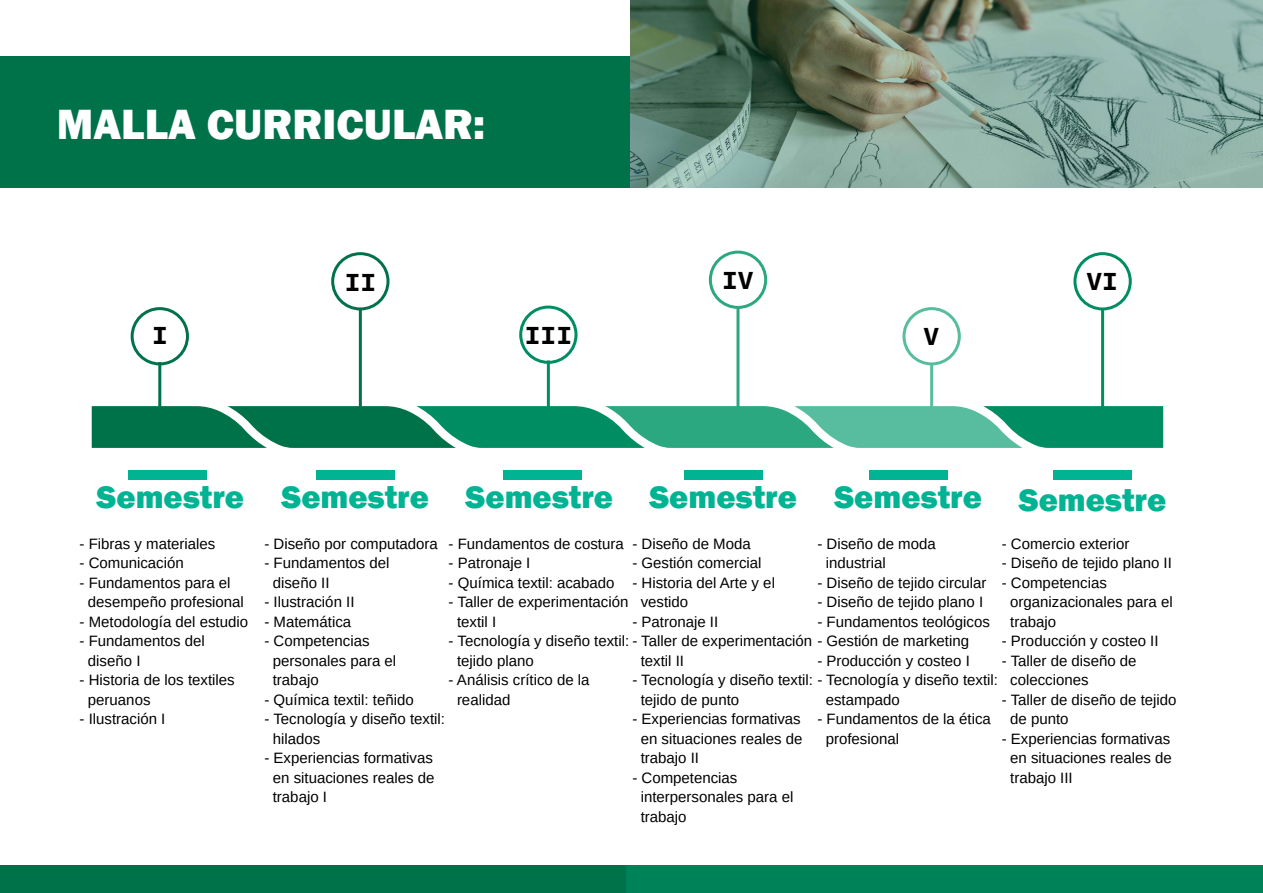
<style>
.page{position:relative;width:1263px;height:893px;background:#fff}
.page>*{position:absolute;margin:0;border:0;box-sizing:border-box;transform-origin:0 0}
.t1{font:800 43.5px "Franklin Gothic";color:#fff}
.t2{font:800 32.7px "Franklin Gothic";color:#00b493}
.t3{font:26.25px "Source Code Variable";color:#000}
.t4{font:15px/19.5px "Arimo";color:#000}
</style>
<div class="page">
<svg style="left:92px;top:406px;width:1071px;height:42px;background:#289974"></svg>
<hr style="left:158px;top:362px;width:3px;height:74px;background:#00724a">
<div style="left:131px;top:307px;width:58px;height:58px;border:3px solid #00724a;border-radius:50%"></div>
<hr style="left:359px;top:308px;width:3px;height:123px;background:#00724a">
<div style="left:331px;top:252px;width:58px;height:58px;border:3px solid #00724a;border-radius:50%"></div>
<hr style="left:547px;top:360px;width:3px;height:74px;background:#008d62">
<div style="left:519px;top:306px;width:58px;height:58px;border:3px solid #008d62;border-radius:50%"></div>
<hr style="left:736px;top:307px;width:3px;height:119px;background:#2ca880">
<div style="left:709px;top:251px;width:58px;height:58px;border:3px solid #2ca880;border-radius:50%"></div>
<hr style="left:930px;top:364px;width:3px;height:69px;background:#57bd9e">
<div style="left:902px;top:307px;width:59px;height:58px;border:3px solid #57bd9e;border-radius:50%"></div>
<hr style="left:1101px;top:309px;width:3px;height:119px;background:#008d62">
<div style="left:1073px;top:252px;width:59px;height:58px;border:3px solid #008d62;border-radius:50%"></div>
<div style="left:0;top:865px;width:626px;height:28px;background:#00724a"></div>
<div style="left:626px;top:865px;width:637px;height:28px;background:#008259"></div>
<div style="left:0;top:57px;width:631px;height:131px;background:#00724a"></div>
<svg style="left:631px;top:0;width:632px;height:188px;background:#789486"></svg>
<div style="left:128px;top:471px;width:78px;height:9px;background:#00b493"></div>
<div style="left:316px;top:471px;width:78px;height:9px;background:#00b493"></div>
<div style="left:503px;top:471px;width:79px;height:9px;background:#00b493"></div>
<div style="left:869px;top:471px;width:78px;height:9px;background:#00b493"></div>
<div style="left:1053px;top:471px;width:79px;height:9px;background:#00b493"></div>
<div style="left:684px;top:471px;width:78px;height:9px;background:#00b493"></div>
<h1 class="t1" style="left:57px;top:96px;width:430px">MALLA CURRICULAR:</h1>
<h3 class="t3" style="left:152px;top:316px;width:17px">I</h3>
<h3 class="t3" style="left:345px;top:263px;width:33px">II</h3>
<h3 class="t3" style="left:525px;top:316px;width:49px">III</h3>
<h3 class="t3" style="left:722px;top:261px;width:33px">IV</h3>
<h3 class="t3" style="left:923px;top:318px;width:17px">V</h3>
<h3 class="t3" style="left:1086px;top:263px;width:33px">VI</h3>
<h2 class="t2" style="left:97px;top:476px;width:1071px">Semestre Semestre Semestre Semestre Semestre Semestre</h2>
<p class="t4" style="left:80px;top:534px;width:137px">- Fibras y materiales</p>
<p class="t4" style="left:80px;top:553px;width:106px">- Comunicación</p>
<p class="t4" style="left:88px;top:573px;width:157px;text-indent:-8px">- Fundamentos para el desempeño profesional</p>
<p class="t4" style="left:80px;top:612px;width:170px">- Metodología del estudio</p>
<p class="t4" style="left:88px;top:631px;width:118px;text-indent:-8px">- Fundamentos del diseño I</p>
<p class="t4" style="left:88px;top:670px;width:148px;text-indent:-8px">- Historia de los textiles peruanos</p>
<p class="t4" style="left:80px;top:709px;width:87px">- Ilustración I</p>
<p class="t4" style="left:264px;top:534px;width:175px">- Diseño por computadora</p>
<p class="t4" style="left:273px;top:553px;width:118px;text-indent:-8px">- Fundamentos del diseño II</p>
<p class="t4" style="left:264px;top:592px;width:92px">- Ilustración II</p>
<p class="t4" style="left:264px;top:612px;width:88px">- Matemática</p>
<p class="t4" style="left:273px;top:631px;width:125px;text-indent:-8px">- Competencias personales para el trabajo</p>
<p class="t4" style="left:264px;top:690px;width:151px">- Química textil: teñido</p>
<p class="t4" style="left:273px;top:709px;width:174px;text-indent:-8px">- Tecnología y diseño textil: hilados</p>
<p class="t4" style="left:273px;top:748px;width:163px;text-align:justify;text-indent:-8px">- Experiencias formativas en situaciones reales de trabajo I</p>
<p class="t4" style="left:449px;top:534px;width:177px">- Fundamentos de costura</p>
<p class="t4" style="left:449px;top:553px;width:83px">- Patronaje I</p>
<p class="t4" style="left:449px;top:573px;width:167px">- Química textil: acabado</p>
<p class="t4" style="left:457px;top:592px;width:173px;text-indent:-8px">- Taller de experimentación textil I</p>
<p class="t4" style="left:457px;top:631px;width:514px;text-indent:-8px">- Tecnología y diseño textil: - Taller de experimentación - Gestión de marketing tejido plano</p>
<p class="t4" style="left:457px;top:670px;width:134px;text-indent:-8px">- Análisis crítico de la realidad</p>
<p class="t4" style="left:826px;top:534px;width:112px;text-indent:-8px">- Diseño de moda industrial</p>
<p class="t4" style="left:817px;top:573px;width:171px">- Diseño de tejido circular</p>
<p class="t4" style="left:817px;top:592px;width:167px">- Diseño de tejido plano I</p>
<p class="t4" style="left:817px;top:612px;width:174px">- Fundamentos teológicos</p>
<p class="t4" style="left:817px;top:651px;width:154px">- Producción y costeo I</p>
<p class="t4" style="left:826px;top:690px;width:76px">estampado</p>
<p class="t4" style="left:826px;top:709px;width:167px;text-indent:-8px">- Fundamentos de la ética profesional</p>
<p class="t4" style="left:632px;top:534px;width:120px">- Diseño de Moda</p>
<p class="t4" style="left:632px;top:553px;width:131px">- Gestión comercial</p>
<p class="t4" style="left:641px;top:573px;width:136px;text-indent:-8px">- Historia del Arte y el vestido</p>
<p class="t4" style="left:632px;top:612px;width:87px">- Patronaje II</p>
<p class="t4" style="left:641px;top:651px;width:45px">textil II</p>
<p class="t4" style="left:641px;top:670px;width:359px;text-indent:-8px">- Tecnología y diseño textil: - Tecnología y diseño textil: tejido de punto</p>
<p class="t4" style="left:641px;top:709px;width:163px;text-align:justify;text-indent:-8px">- Experiencias formativas en situaciones reales de trabajo II</p>
<p class="t4" style="left:641px;top:768px;width:154px;text-indent:-8px">- Competencias interpersonales para el trabajo</p>
<p class="t4" style="left:1002px;top:534px;width:129px">- Comercio exterior</p>
<p class="t4" style="left:1002px;top:553px;width:172px">- Diseño de tejido plano II</p>
<p class="t4" style="left:1010px;top:573px;width:164px;text-indent:-8px">- Competencias organizacionales para el trabajo</p>
<p class="t4" style="left:1002px;top:631px;width:158px">- Producción y costeo II</p>
<p class="t4" style="left:1010px;top:651px;width:128px;text-indent:-8px">- Taller de diseño de colecciones</p>
<p class="t4" style="left:1010px;top:690px;width:168px;text-indent:-8px">- Taller de diseño de tejido de punto</p>
<p class="t4" style="left:1010px;top:729px;width:163px;text-align:justify;text-indent:-8px">- Experiencias formativas en situaciones reales de trabajo III</p>
</div>
